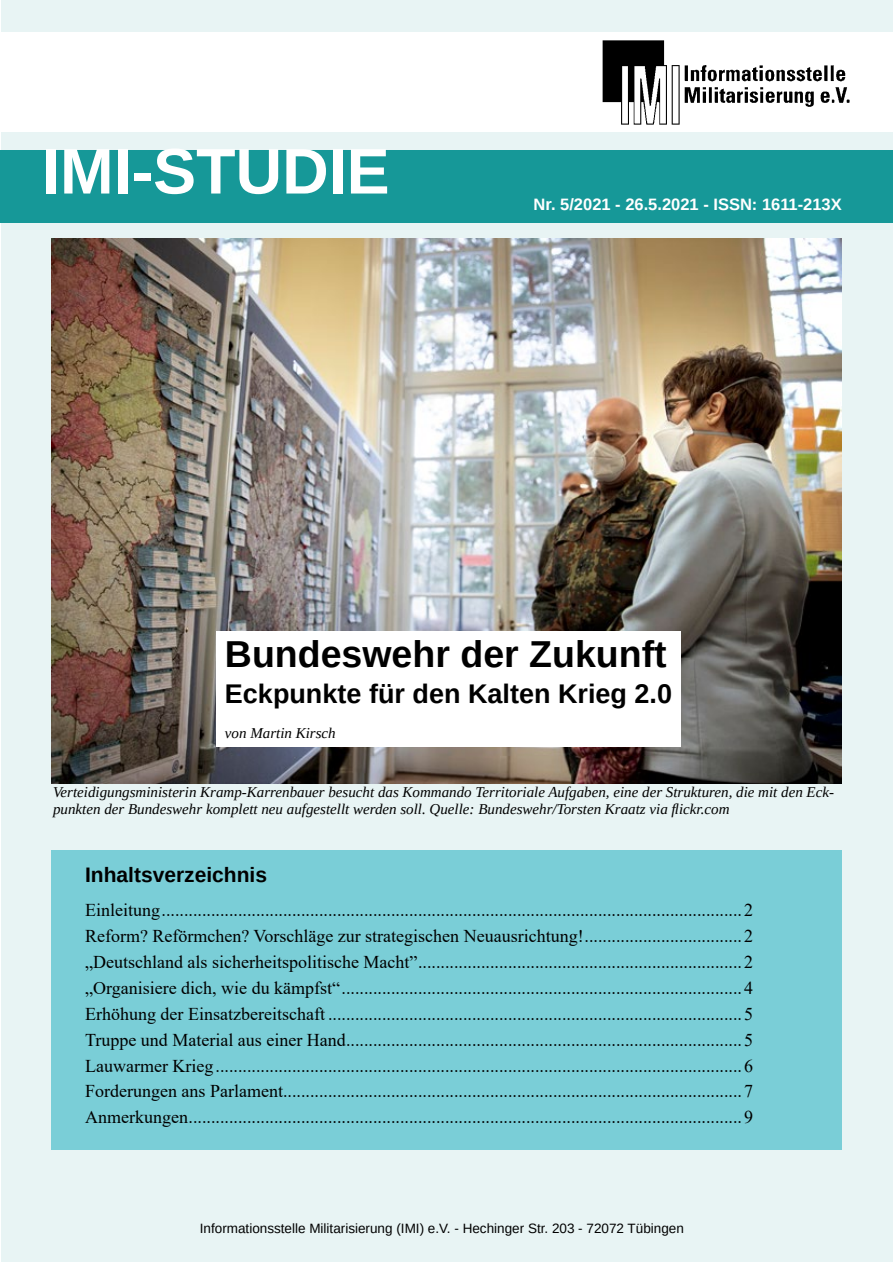
<style>
.page{position:relative;width:893px;height:1263px;background:#fff}
.page>*{position:absolute;margin:0;border:0;box-sizing:border-box;transform-origin:0 0}
.t1{font:700 64.5px "Liberation Sans";color:#fff}
.t2{font:700 37.5px "Liberation Sans";color:#000}
.t3{font:700 27px "Liberation Sans";color:#000}
.t4{font:700 21px "Liberation Sans";color:#000}
.t5{font:18px/25.8px "Times New Roman";color:#000;text-align:justify}
.t6{font:700 16.5px "Liberation Sans";color:#fff}
.t7{font:italic 15px/16.5px "Liberation Serif";color:#000}
.t8{font:13.5px "Liberation Sans";color:#000}
</style>
<div class="page">
<div style="left:1px;top:1px;width:891px;height:1261px;background:#e8f4f4"></div>
<div style="left:0;top:32px;width:893px;height:100px;background:#fff"></div>
<div style="left:0;top:150px;width:893px;height:73px;background:#169898"></div>
<img style="left:602px;top:40px;width:248px;height:85px">
<div style="left:51px;top:850px;width:791px;height:300px;background:#7aced7"></div>
<img style="left:51px;top:238px;width:791px;height:546px">
<div style="left:216px;top:631px;width:465px;height:116px;background:#fff"></div>
<h1 class="t1" style="left:42px;top:127px;width:349px">IMI-STUDIE</h1>
<p class="t6" style="left:534px;top:193px;width:310px">Nr. 5/2021 - 26.5.2021 - ISSN: 1611-213X</p>
<h2 class="t2" style="left:225px;top:628px;width:443px">Bundeswehr der Zukunft</h2>
<h3 class="t3" style="left:225px;top:675px;width:449px">Eckpunkte für den Kalten Krieg 2.0</h3>
<p class="t7" style="left:225px;top:725px;width:112px">von Martin Kirsch</p>
<p class="t7" style="left:53px;top:784px;width:782px">Verteidigungsministerin Kramp-Karrenbauer besucht das Kommando Territoriale Aufgaben, eine der Strukturen, die mit den Eck&shy;punkten der Bundeswehr komplett neu aufgestellt werden soll. Quelle: Bundeswehr/Torsten Kraatz via flickr.com</p>
<p class="t4" style="left:85px;top:860px;width:184px">Inhaltsverzeichnis</p>
<p class="t5" style="left:85px;top:897px;width:670px">Einleitung.................................................................................................................................2<br>Reform? Reförmchen? Vorschläge zur strategischen Neuausrichtung!...................................2 „Deutschland als sicherheitspolitische Macht”........................................................................2 „Organisiere dich, wie du kämpfst“.........................................................................................4<br>Erhöhung der Einsatzbereitschaft ............................................................................................5<br>Truppe und Material aus einer Hand........................................................................................5<br>Lauwarmer Krieg.....................................................................................................................6<br>Forderungen ans Parlament......................................................................................................7<br>Anmerkungen...........................................................................................................................9</p>
<p class="t8" style="left:200px;top:1220px;width:485px">Informationsstelle Militarisierung (IMI) e.V. - Hechinger Str. 203 - 72072 Tübingen</p>
</div>
